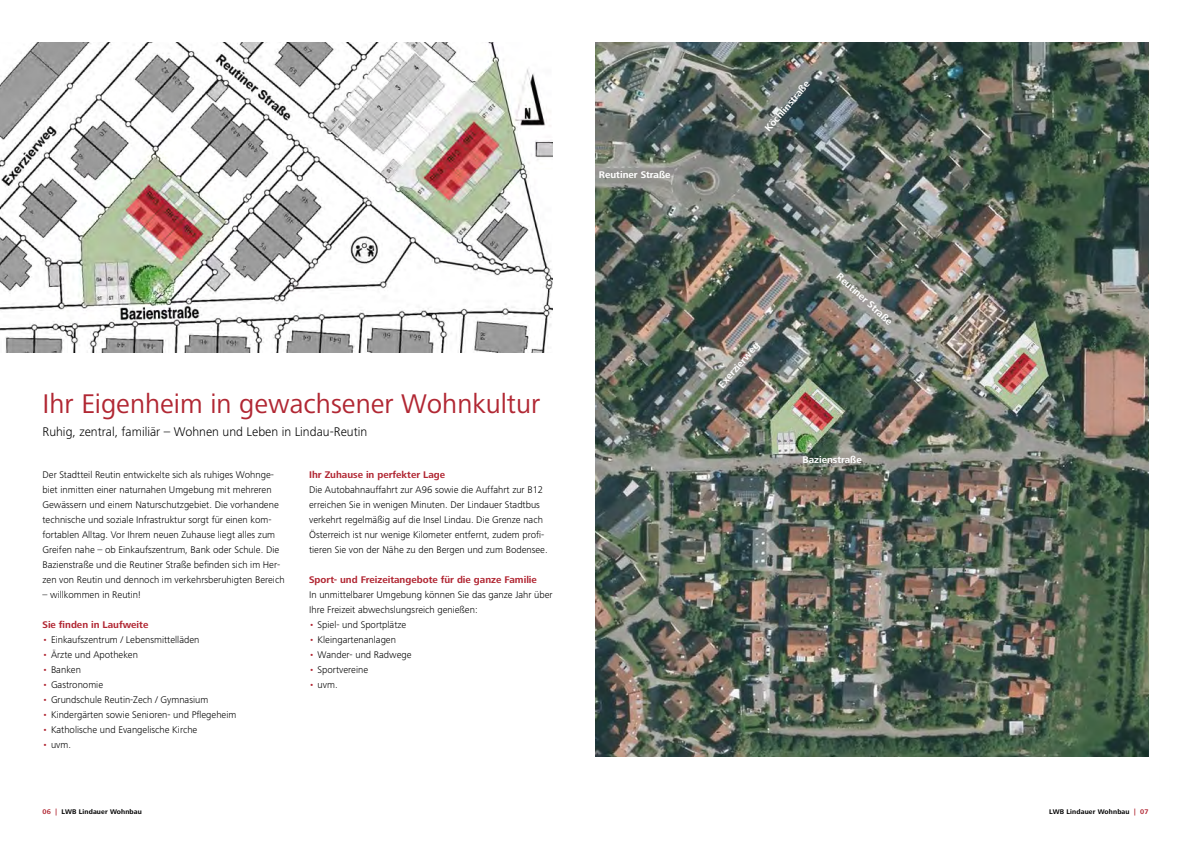
<style>
.page{position:relative;width:1191px;height:842px;background:#fff}
.page>*{position:absolute;margin:0;border:0;box-sizing:border-box;transform-origin:0 0}
.t1{font:28px "Frutiger Next LT";color:#b12733}
.t2{font:300 13px "Frutiger Next LT";color:#000}
.t3{font:300 10px/15px "Frutiger Next LT";color:#000}
.t4{font:700 10px "Frutiger Next LT";color:#b12733}
.t5{font:700 10px "Frutiger Next LT";color:#fff}
.t6{font:700 7px "Frutiger Next LT";letter-spacing:.015em;color:#000}
.s1{color:#b12733}
</style>
<div class="page">
<img style="left:0;top:43px;width:553px;height:309px">
<img style="left:595px;top:43px;width:553px;height:714px">
<p class="t5" style="left:599px;top:169px;width:73px">Reutiner Straße</p>
<h1 class="t1" style="left:43px;top:388px;width:499px">Ihr Eigenheim in gewachsener Wohnkultur</h1>
<h2 class="t2" style="left:43px;top:425px;width:326px">Ruhig, zentral, familiär – Wohnen und Leben in Lindau-Reutin</h2>
<p class="t4" style="left:309px;top:469px;width:138px">Ihr Zuhause in perfekter Lage</p>
<p class="t3" style="left:309px;top:482px;width:240px">Die Autobahnauffahrt zur A96 sowie die Auffahrt zur B12 erreichen Sie in wenigen Minuten. Der Lindauer Stadtbus verkehrt regelmäßig auf die Insel Lindau. Die Grenze nach Österreich ist nur wenige Kilometer entfernt, zudem profi&shy;tieren Sie von der Nähe zu den Bergen und zum Bodensee.</p>
<p class="t4" style="left:309px;top:574px;width:229px">Sport- und Freizeitangebote für die ganze Familie</p>
<p class="t3" style="left:309px;top:587px;width:245px">In unmittelbarer Umgebung können Sie das ganze Jahr über<br>Ihre Freizeit abwechslungsreich genießen:</p>
<p class="t3" style="left:309px;top:617px;width:99px"><span class="s1">•</span> Spiel- und Sportplätze</p>
<p class="t3" style="left:309px;top:632px;width:88px"><span class="s1">•</span> Kleingartenanlagen</p>
<p class="t3" style="left:309px;top:647px;width:104px"><span class="s1">•</span> Wander- und Radwege</p>
<p class="t3" style="left:309px;top:662px;width:61px"><span class="s1">•</span> Sportvereine</p>
<p class="t3" style="left:309px;top:677px;width:30px"><span class="s1">•</span> uvm.</p>
<p class="t3" style="left:43px;top:467px;width:244px">Der Stadtteil Reutin entwickelte sich als ruhiges Wohnge&shy;biet inmitten einer naturnahen Umgebung mit mehreren Gewässern und einem Naturschutzgebiet. Die vorhandene technische und soziale Infrastruktur sorgt für einen kom&shy;fortablen Alltag. Vor Ihrem neuen Zuhause liegt alles zum Greifen nahe – ob Einkaufszentrum, Bank oder Schule. Die Bazienstraße und die Reutiner Straße befinden sich im Her&shy;zen von Reutin und dennoch im verkehrsberuhigten Bereich</p>
<p class="t3" style="left:43px;top:587px;width:100px">– willkommen in Reutin!</p>
<p class="t4" style="left:43px;top:619px;width:107px">Sie finden in Laufweite</p>
<p class="t3" style="left:43px;top:632px;width:158px"><span class="s1">•</span> Einkaufszentrum / Lebensmittelläden</p>
<p class="t3" style="left:43px;top:647px;width:97px"><span class="s1">•</span> Ärzte und Apotheken</p>
<p class="t3" style="left:43px;top:662px;width:40px"><span class="s1">•</span> Banken</p>
<p class="t3" style="left:43px;top:677px;width:62px"><span class="s1">•</span> Gastronomie</p>
<p class="t3" style="left:43px;top:692px;width:167px"><span class="s1">•</span> Grundschule Reutin-Zech / Gymnasium</p>
<p class="t3" style="left:43px;top:707px;width:195px"><span class="s1">•</span> Kindergärten sowie Senioren- und Pflegeheim</p>
<p class="t3" style="left:43px;top:722px;width:156px"><span class="s1">•</span> Katholische und Evangelische Kirche</p>
<p class="t3" style="left:43px;top:737px;width:30px"><span class="s1">•</span> uvm.</p>
<p class="t5" style="left:762px;top:126px;width:64px;rotate:-49deg">Köchlinstraße</p>
<p class="t5" style="left:716px;top:383px;width:58px;rotate:-49deg">Exerzierweg</p>
<p class="t5" style="left:841px;top:271px;width:73px;rotate:42deg">Reutiner Straße</p>
<p class="t5" style="left:802px;top:454px;width:61px">Bazienstraße</p>
<p class="t6" style="left:43px;top:807px;width:101px"><span class="s1">06 |</span> LWB Lindauer Wohnbau</p>
<p class="t6" style="left:1049px;top:807px;width:101px">LWB Lindauer Wohnbau <span class="s1">| 07</span></p>
</div>
